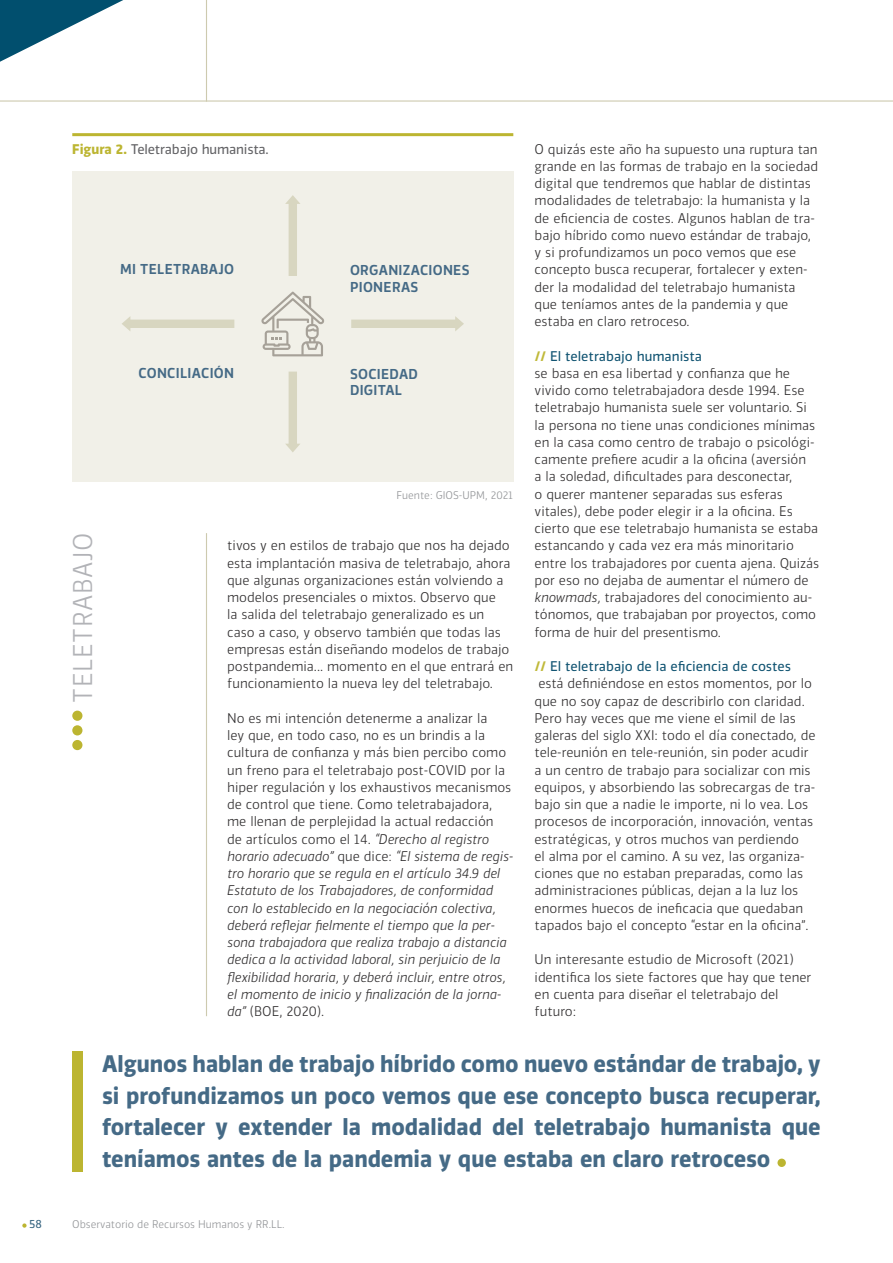
<style>
.page{position:relative;width:893px;height:1263px;background:#fff}
.page>*{position:absolute;margin:0;border:0;box-sizing:border-box;transform-origin:0 0}
.t1{font:300 25.5px "Vinkel";letter-spacing:.02em;color:#b2b3b7}
.t2{font:700 22.5px/31.5px "Vinkel";color:#456a86;text-align:justify}
.t3{font:500 13.5px "Vinkel";letter-spacing:.02em;color:#456a86}
.stl_base{font:300 13.2px/17.2px "Vinkel";color:#312f30}
.stl_base-2{font:italic 300 13.2px/17.2px "Vinkel";color:#312f30}
.stl_base-3{font:13.2px "Vinkel";color:#115472}
.stl_cuadros_titulo{font:13.2px "Vinkel";letter-spacing:-.01em;color:#636366}
.t4{font:11.25px "Vinkel";color:#366480}
.stl_base-4{font:300 10.5px "Vinkel";color:#939598}
.s1{font-weight:700;color:#bcb531}
.s2{font-style:normal}
.s3{font-weight:700;color:#c0b93a}
.s4{font-style:italic}
</style>
<div class="page">
<svg style="left:22px;top:1223px;width:5px;height:5px"></svg>
<hr style="left:0;top:100px;width:893px;height:2px;background:#cdcaaf">
<hr style="left:206px;top:0;width:1px;height:102px;background:#cdcaaf">
<hr style="left:206px;top:533px;width:1px;height:483px;background:#cdcaaf">
<svg style="left:0;top:0;width:123px;height:62px"></svg>
<div style="left:72px;top:711px;width:10px;height:10px;background:#bcb531;border-radius:50%"></div>
<div style="left:72px;top:725px;width:10px;height:10px;background:#bcb531;border-radius:50%"></div>
<div style="left:72px;top:740px;width:10px;height:10px;background:#bcb531;border-radius:50%"></div>
<div style="left:777px;top:1158px;width:9px;height:9px;background:#bcb531;border-radius:50%"></div>
<div style="left:72px;top:1051px;width:11px;height:120px;background:#bcb531"></div>
<div style="left:72px;top:171px;width:441px;height:310px;background:#f1f0e8"></div>
<hr style="left:72px;top:133px;width:441px;height:3px;background:#bcb531">
<svg style="left:261px;top:291px;width:63px;height:65px"></svg>
<svg style="left:351px;top:316px;width:113px;height:15px"></svg>
<svg style="left:122px;top:316px;width:112px;height:15px"></svg>
<svg style="left:286px;top:372px;width:14px;height:80px"></svg>
<svg style="left:285px;top:195px;width:15px;height:81px"></svg>
<p class="stl_cuadros_titulo" style="left:72px;top:140px;width:198px"><span class="s1">Figura 2.</span> Teletrabajo humanista.</p>
<p class="t3" style="left:120px;top:260px;width:115px">MI TELETRABAJO</p>
<p class="t3" style="left:138px;top:364px;width:97px">CONCILIACIÓN</p>
<p class="t3" style="left:350px;top:261px;width:121px">ORGANIZACIONES</p>
<p class="t3" style="left:350px;top:278px;width:70px">PIONERAS</p>
<p class="t3" style="left:350px;top:365px;width:69px">SOCIEDAD</p>
<p class="t3" style="left:350px;top:381px;width:54px">DIGITAL</p>
<p class="stl_base-4" style="left:397px;top:488px;width:118px">Fuente: GIOS-UPM, 2021</p>
<p class="t1" style="left:66px;top:702px;width:171px;rotate:-90deg">TELETRABAJO</p>
<p class="stl_base" style="left:227px;top:537px;width:288px">tivos y en estilos de trabajo que nos ha dejado esta implantación masiva de teletrabajo, ahora que algunas organizaciones están volviendo a modelos presenciales o mixtos. Observo que<br>la salida del teletrabajo generalizado es un caso a caso, y observo también que todas las empresas están diseñando modelos de trabajo postpandemia... momento en el que entrará en funcionamiento la nueva ley del teletrabajo.</p>
<p class="stl_base-2" style="left:227px;top:710px;width:287px"><span class="s2">No es mi intención detenerme a analizar la<br>ley que, en todo caso, no es un brindis a la cultura de confianza y más bien percibo como un freno para el teletrabajo post-COVID por la hiper regulación y los exhaustivos mecanismos de control que tiene. Como teletrabajadora, me llenan de perplejidad la actual redacción<br>de artículos como el 14.</span> “Derecho al registro horario adecuado” <span class="s2">que dice:</span> “El sistema de regis&shy;tro horario que se regula en el artículo 34.9 del Estatuto de los Trabajadores, de conformidad con lo establecido en la negociación colectiva, deberá reflejar fielmente el tiempo que la per&shy;sona trabajadora que realiza trabajo a distancia dedica a la actividad laboral, sin perjuicio de la flexibilidad horaria, y deberá incluir, entre otros, el momento de inicio y finalización de la jorna&shy;da” <span class="s2">(BOE, 2020).</span></p>
<p class="stl_base" style="left:535px;top:140px;width:285px">O quizás este año ha supuesto una ruptura tan grande en las formas de trabajo en la sociedad digital que tendremos que hablar de distintas modalidades de teletrabajo: la humanista y la de eficiencia de costes. Algunos hablan de tra&shy;bajo híbrido como nuevo estándar de trabajo, y si profundizamos un poco vemos que ese concepto busca recuperar, fortalecer y exten&shy;der la modalidad del teletrabajo humanista que teníamos antes de la pandemia y que estaba en claro retroceso.</p>
<p class="stl_base-3" style="left:535px;top:347px;width:169px"><span class="s3">//</span> El teletrabajo humanista</p>
<p class="stl_base" style="left:535px;top:365px;width:286px">se basa en esa libertad y confianza que he vivido como teletrabajadora desde 1994. Ese teletrabajo humanista suele ser voluntario. Si la persona no tiene unas condiciones mínimas en la casa como centro de trabajo o psicológi&shy;camente prefiere acudir a la oficina (aversión<br>a la soledad, dificultades para desconectar,<br>o querer mantener separadas sus esferas vitales), debe poder elegir ir a la oficina. Es cierto que ese teletrabajo humanista se estaba estancando y cada vez era más minoritario entre los trabajadores por cuenta ajena. Quizás por eso no dejaba de aumentar el número de <span class="s4">knowmads,</span> trabajadores del conocimiento au&shy;tónomos, que trabajaban por proyectos, como forma de huir del presentismo.</p>
<p class="stl_base-3" style="left:535px;top:657px;width:258px"><span class="s3">//</span> El teletrabajo de la eficiencia de costes</p>
<p class="stl_base" style="left:535px;top:675px;width:283px">está definiéndose en estos momentos, por lo que no soy capaz de describirlo con claridad.<br>Pero hay veces que me viene el símil de las galeras del siglo XXI: todo el día conectado, de tele-reunión en tele-reunión, sin poder acudir a un centro de trabajo para socializar con mis equipos, y absorbiendo las sobrecargas de tra&shy;bajo sin que a nadie le importe, ni lo vea. Los procesos de incorporación, innovación, ventas estratégicas, y otros muchos van perdiendo<br>el alma por el camino. A su vez, las organiza&shy;ciones que no estaban preparadas, como las administraciones públicas, dejan a la luz los enormes huecos de ineficacia que quedaban tapados bajo el concepto “estar en la oficina”.</p>
<p class="stl_base" style="left:535px;top:951px;width:278px">Un interesante estudio de Microsoft (2021) identifica los siete factores que hay que tener en cuenta para diseñar el teletrabajo del futuro:</p>
<p class="t2" style="left:102px;top:1049px;width:720px">Algunos hablan de trabajo híbrido como nuevo estándar de trabajo, y si profundizamos un poco vemos que ese concepto busca recuperar, fortalecer y extender la modalidad del teletrabajo humanista que teníamos antes de la pandemia y que estaba en claro retroceso</p>
<p class="t4" style="left:29px;top:1216px;width:14px">58</p>
<p class="stl_base-4" style="left:72px;top:1217px;width:214px">Observatorio de Recursos Humanos y RR.LL.</p>
</div>
